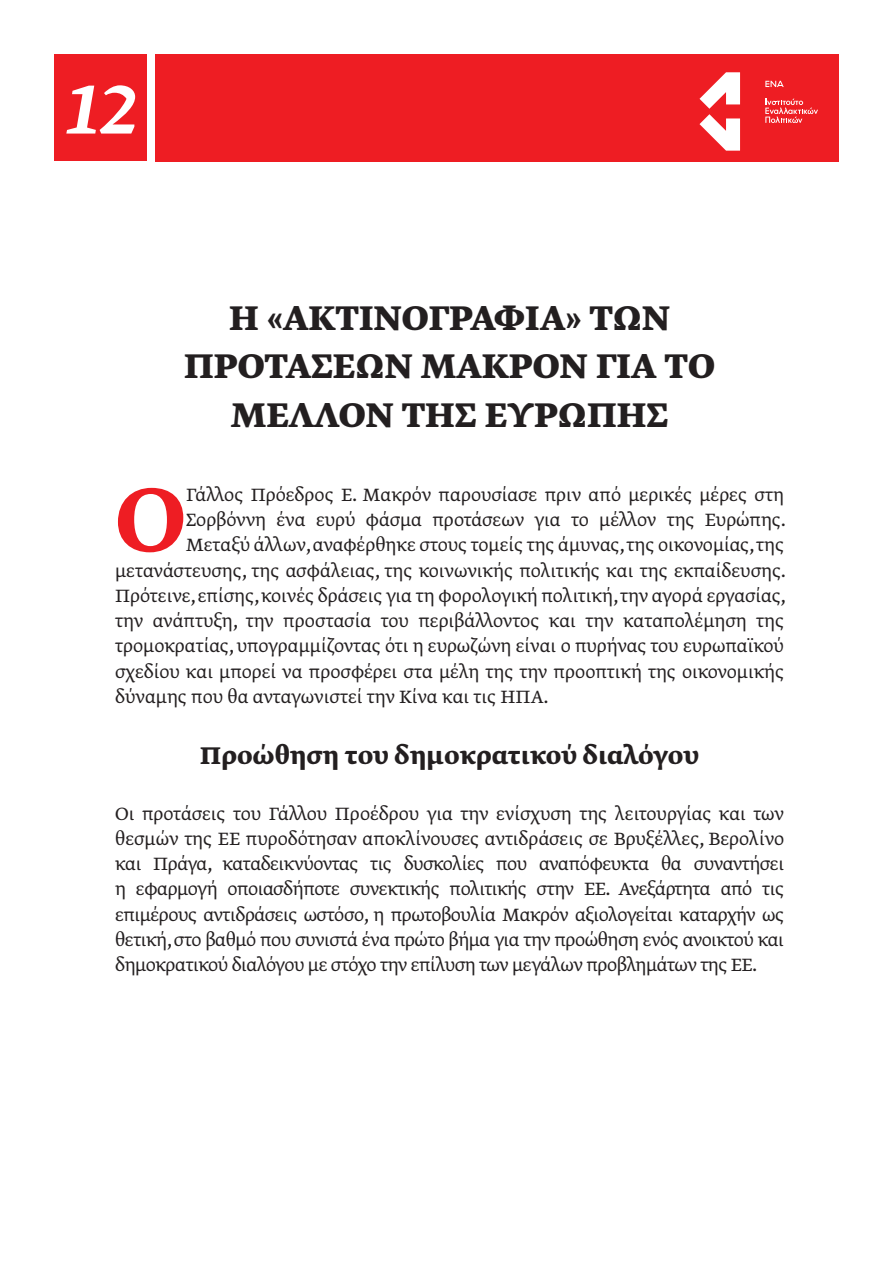
<style>
.page{position:relative;width:893px;height:1263px;background:#fff}
.page>*{position:absolute;margin:0;border:0;box-sizing:border-box;transform-origin:0 0}
.t1{font:500 107.4px "Greta Text Pro";color:#ee1d23}
.t2{font:italic 500 84.9px "Greta Text Pro";color:#fff}
.t3{font:700 40.5px/48.6px "Greta Text Pro";color:#231f20;text-align:center}
.t4{font:700 28.5px "Greta Text Pro";color:#231f20}
.t5{font:300 21px/25.2px "Greta Text Pro";color:#231f20;text-align:justify}
</style>
<div class="page">
<div style="left:155px;top:54px;width:684px;height:108px;background:#ee1d23"></div>
<div style="left:54px;top:54px;width:93px;height:107px;background:#ee1d23"></div>
<svg style="left:765px;top:81px;width:19px;height:6px"></svg>
<svg style="left:699px;top:72px;width:41px;height:79px"></svg>
<svg style="left:765px;top:99px;width:53px;height:24px"></svg>
<h2 class="t2" style="left:65px;top:54px;width:72px">12</h2>
<h3 class="t3" style="left:184px;top:294px;width:532px">H «ΑΚΤΙΝΟΓΡΑΦΙΑ» ΤΩΝ<br>ΠΡΟΤΑΣΕΩΝ ΜΑΚΡΟΝ ΓΙΑ ΤΟ<br>ΜΕΛΛΟΝ ΤΗΣ ΕΥΡΩΠΗΣ</h3>
<h1 class="t1" style="left:115px;top:451px;width:72px">Ο</h1>
<p class="t5" style="left:186px;top:483px;width:599px">Γάλλος Πρόεδρος Ε. Μακρόν παρουσίασε πριν από μερικές μέρες στη</p>
<p class="t5" style="left:186px;top:508px;width:601px">Σορβόννη ένα ευρύ φάσμα προτάσεων για το μέλλον της Ευρώπης.</p>
<p class="t5" style="left:186px;top:533px;width:599px">Μεταξύ άλλων, αναφέρθηκε στους τομείς της άμυνας, της οικονομίας, της</p>
<p class="t5" style="left:115px;top:559px;width:672px">μετανάστευσης, της ασφάλειας, της κοινωνικής πολιτικής και της εκπαίδευσης.</p>
<p class="t5" style="left:115px;top:584px;width:672px">Πρότεινε, επίσης, κοινές δράσεις για τη φορολογική πολιτική, την αγορά εργασίας,</p>
<p class="t5" style="left:115px;top:609px;width:670px">την ανάπτυξη, την προστασία του περιβάλλοντος και την καταπολέμηση της</p>
<p class="t5" style="left:115px;top:634px;width:670px">τρομοκρατίας, υπογραμμίζοντας ότι η ευρωζώνη είναι ο πυρήνας του ευρωπαϊκού</p>
<p class="t5" style="left:115px;top:659px;width:670px">σχεδίου και μπορεί να προσφέρει στα μέλη της την προοπτική της οικονομικής</p>
<p class="t5" style="left:115px;top:685px;width:435px">δύναμης που θα ανταγωνιστεί την Κίνα και τις ΗΠΑ.</p>
<h3 class="t4" style="left:200px;top:736px;width:500px">Προώθηση του δημοκρατικού διαλόγου</h3>
<p class="t5" style="left:115px;top:802px;width:670px">Οι προτάσεις του Γάλλου Προέδρου για την ενίσχυση της λειτουργίας και των θεσμών της ΕΕ πυροδότησαν αποκλίνουσες αντιδράσεις σε Βρυξέλλες, Βερολίνο και Πράγα, καταδεικνύοντας τις δυσκολίες που αναπόφευκτα θα συναντήσει η εφαρμογή οποιασδήποτε συνεκτικής πολιτικής στην ΕΕ. Ανεξάρτητα από τις επιμέρους αντιδράσεις ωστόσο, η πρωτοβουλία Μακρόν αξιολογείται καταρχήν ως θετική, στο βαθμό που συνιστά ένα πρώτο βήμα για την προώθηση ενός ανοικτού και δημοκρατικού διαλόγου με στόχο την επίλυση των μεγάλων προβλημάτων της ΕΕ.</p>
</div>
